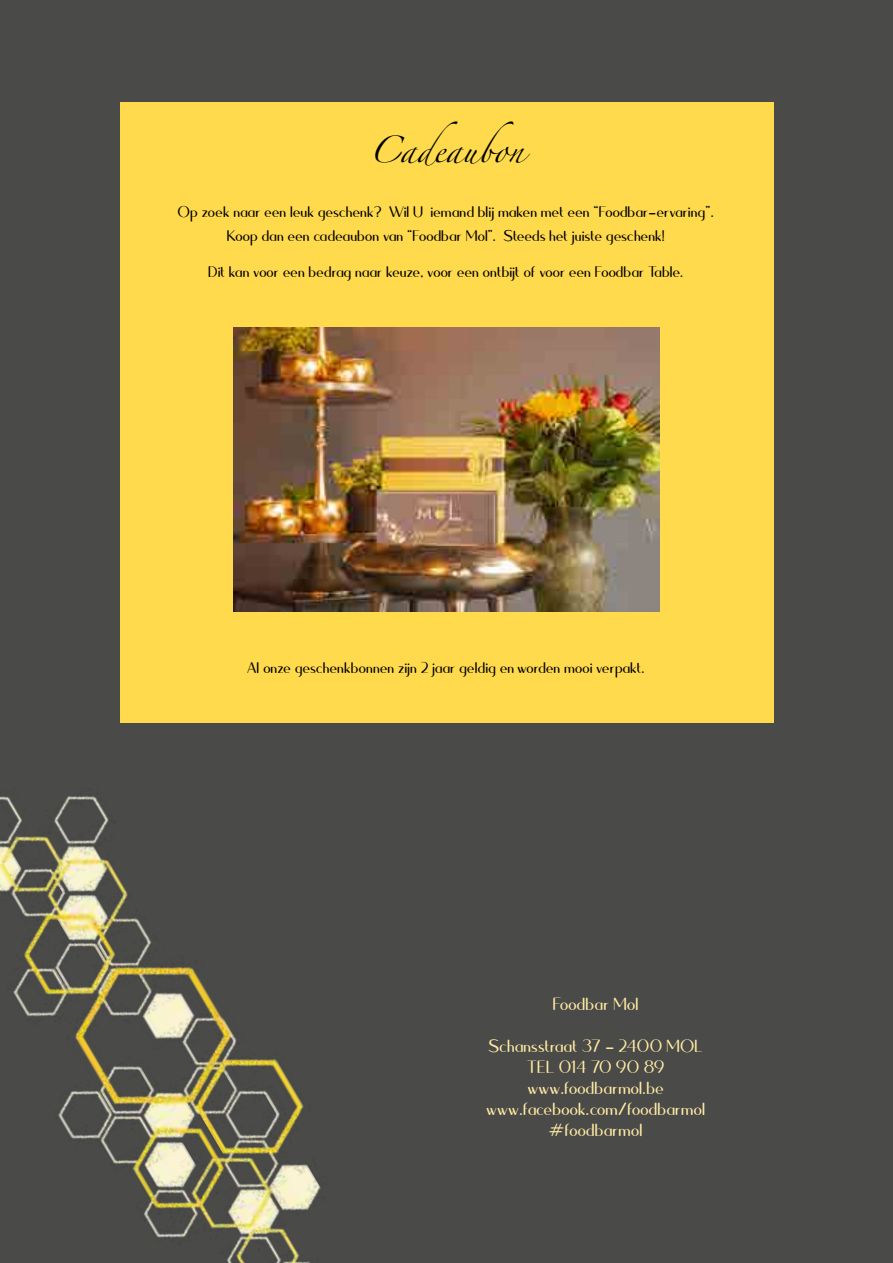
<style>
.page{position:relative;width:893px;height:1263px;background:#4a4a49}
.page>*{position:absolute;margin:0;border:0;box-sizing:border-box;transform-origin:0 0}
.t1{font:24px/21px "Quesha";color:#ffeba3;text-align:center}
.t2{font:24px "Zapfino";color:#000}
.t3{font:21px/24px "Quesha";color:#000;text-align:center}
</style>
<div class="page">
<img style="left:0;top:722px;width:497px;height:541px">
<div style="left:120px;top:102px;width:653px;height:620px;background:#ffda4d"></div>
<img style="left:233px;top:327px;width:427px;height:284px">
<p class="t2" style="left:369px;top:140px;width:157px">Cadeaubon</p>
<p class="t3" style="left:178px;top:200px;width:538px">Op zoek naar een leuk geschenk? Wil U iemand blij maken met een “Foodbar-ervaring”.<br>Koop dan een cadeaubon van “Foodbar Mol”. Steeds het juiste geschenk!</p>
<p class="t3" style="left:209px;top:260px;width:477px">Dit kan voor een bedrag naar keuze, voor een ontbijt of voor een Foodbar Table.</p>
<p class="t3" style="left:247px;top:656px;width:400px">Al onze geschenkbonnen zijn 2 jaar geldig en worden mooi verpakt.</p>
<p class="t1" style="left:489px;top:983px;width:216px;line-height:42px">Foodbar Mol<br>Schansstraat 37 - 2400 MOL</p>
<p class="t1" style="left:487px;top:1057px;width:221px">TEL 014 70 90 89 www.foodbarmol.be www.facebook.com/foodbarmol #foodbarmol</p>
</div>
